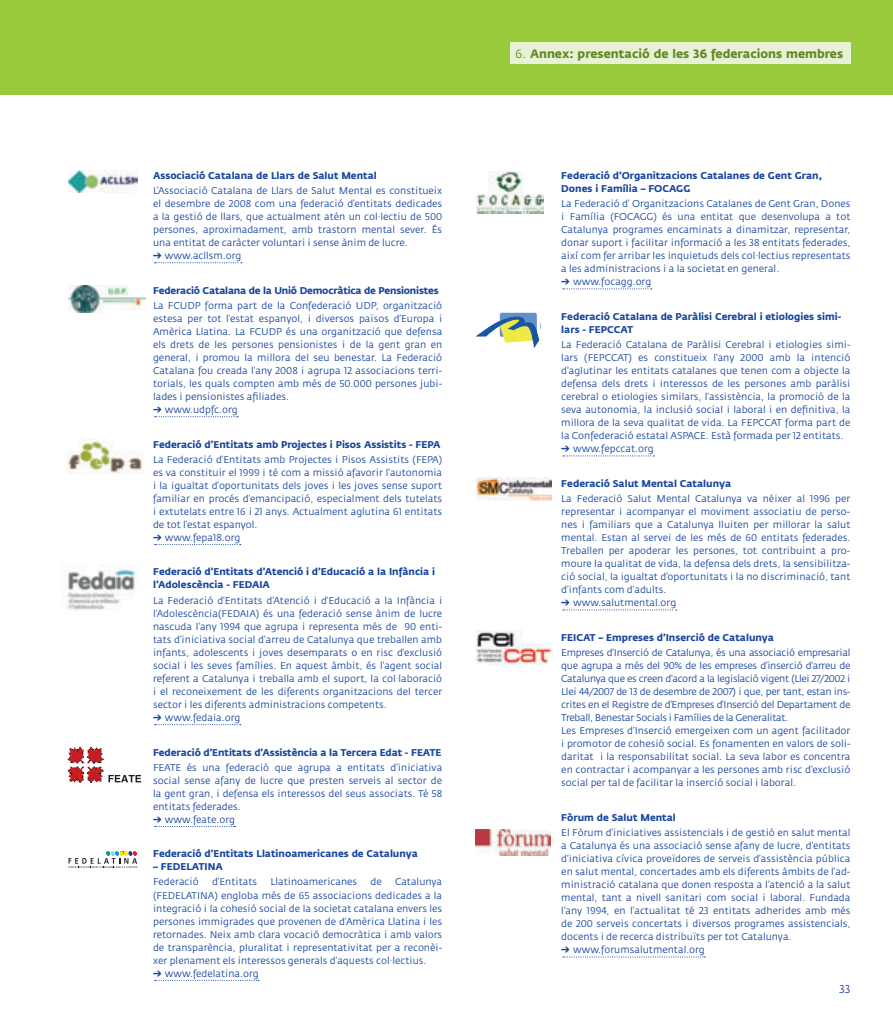
<style>
.page{position:relative;width:893px;height:1021px;background:#fff}
.page>*{position:absolute;margin:0;border:0;box-sizing:border-box;transform-origin:0 0}
.t1{font:700 12px "Fedra Sans";color:#618724}
.t2{font:11.25px "Fedra Sans";color:#18469d}
._7_text_entitats{font:9.75px/13px "Fedra Sans";color:#18469d;text-align:justify}
._7_titol_entitats{font:700 9.75px/13px "Fedra Sans";color:#18469d}
._7_titol_entitats-2{font:700 9.75px "Fedra Sans";letter-spacing:-.02em;color:#18469d}
.s1{font-weight:400}
</style>
<div class="page">
<div style="left:0;top:0;width:893px;height:94px;background:#99ca3b"></div>
<div style="left:510px;top:43px;width:340px;height:21px;background:#e7f1d4"></div>
<svg style="left:155px;top:262px;width:87px;height:1px"></svg>
<svg style="left:155px;top:416px;width:83px;height:1px"></svg>
<svg style="left:155px;top:544px;width:86px;height:1px"></svg>
<svg style="left:155px;top:724px;width:86px;height:1px"></svg>
<svg style="left:155px;top:825px;width:81px;height:2px"></svg>
<svg style="left:155px;top:979px;width:104px;height:1px"></svg>
<svg style="left:563px;top:288px;width:89px;height:1px"></svg>
<svg style="left:563px;top:455px;width:91px;height:1px"></svg>
<svg style="left:563px;top:609px;width:114px;height:1px"></svg>
<svg style="left:563px;top:956px;width:142px;height:1px"></svg>
<img style="left:68px;top:170px;width:70px;height:23px">
<img style="left:69px;top:286px;width:76px;height:27px">
<img style="left:68px;top:439px;width:75px;height:35px">
<img style="left:61px;top:564px;width:75px;height:46px">
<img style="left:67px;top:746px;width:37px;height:36px">
<svg style="left:108px;top:775px;width:33px;height:7px"></svg>
<svg style="left:68px;top:851px;width:69px;height:16px"></svg>
<img style="left:476px;top:171px;width:68px;height:43px">
<svg style="left:477px;top:312px;width:62px;height:35px"></svg>
<img style="left:477px;top:477px;width:74px;height:24px">
<img style="left:476px;top:630px;width:76px;height:34px">
<img style="left:476px;top:829px;width:75px;height:26px">
<p class="_7_titol_entitats" style="left:153px;top:169px;width:225px">Associació Catalana de Llars de Salut Mental</p>
<p class="_7_text_entitats" style="left:153px;top:184px;width:291px">L’Associació Catalana de Llars de Salut Mental es constitueix el desembre de 2008 com una federació d’entitats dedicades a la gestió de llars, que actualment atén un col·lectiu de 500 persones, aproximadament, amb trastorn mental sever. És una entitat de caràcter voluntari i sense ànim de lucre.</p>
<p class="_7_text_entitats" style="left:153px;top:250px;width:90px">➔ www.acllsm.org</p>
<p class="_7_titol_entitats-2" style="left:153px;top:284px;width:287px">Federació Catalana de la Unió Democràtica de Pensionistes</p>
<p class="_7_text_entitats" style="left:153px;top:299px;width:291px">La FCUDP forma part de la Confederació UDP, organització estesa per tot l’estat espanyol, i diversos països d’Europa i Amèrica Llatina. La FCUDP és una organització que defensa els drets de les persones pensionistes i de la gent gran en general, i promou la millora del seu benestar. La Federació Catalana fou creada l’any 2008 i agrupa 12 associacions terri&shy;torials, les quals compten amb més de 50.000 persones jubi&shy;lades i pensionistes afiliades.</p>
<p class="_7_text_entitats" style="left:153px;top:403px;width:86px">➔ www.udpfc.org</p>
<p class="_7_titol_entitats" style="left:153px;top:438px;width:289px">Federació d’Entitats amb Projectes i Pisos Assistits - FEPA</p>
<p class="_7_text_entitats" style="left:153px;top:453px;width:291px">La Federació d’Entitats amb Projectes i Pisos Assistits (FEPA) es va constituir el 1999 i té com a missió afavorir l’autonomia i la igualtat d’oportunitats dels joves i les joves sense suport familiar en procés d’emancipació, especialment dels tutelats i extutelats entre 16 i 21 anys. Actualment aglutina 61 entitats de tot l’estat espanyol.</p>
<p class="_7_text_entitats" style="left:153px;top:531px;width:89px">➔ www.fepa18.org</p>
<p class="_7_titol_entitats" style="left:153px;top:565px;width:284px">Federació d’Entitats d’Atenció i d’Educació a la Infància i l’Adolescència - FEDAIA</p>
<p class="_7_text_entitats" style="left:153px;top:594px;width:291px">La Federació d’Entitats d’Atenció i d’Educació a la Infància i l’Adolescència(FEDAIA) és una federació sense ànim de lucre nascuda l’any 1994 que agrupa i representa més de 90 enti&shy;tats d’iniciativa social d’arreu de Catalunya que treballen amb infants, adolescents i joves desemparats o en risc d’exclusió social i les seves famílies. En aquest àmbit, és l’agent social referent a Catalunya i treballa amb el suport, la col·laboració i el reconeixement de les diferents organitzacions del tercer sector i les diferents administracions competents.</p>
<p class="_7_text_entitats" style="left:153px;top:711px;width:89px">➔ www.fedaia.org</p>
<p class="_7_titol_entitats" style="left:153px;top:745px;width:290px">Federació d’Entitats d’Assistència a la Tercera Edat - FEATE</p>
<p class="_7_text_entitats" style="left:153px;top:761px;width:291px">FEATE és una federació que agrupa a entitats d’iniciativa social sense afany de lucre que presten serveis al sector de la gent gran, i defensa els interessos del seus associats. Té 58 entitats federades.</p>
<p class="_7_text_entitats" style="left:153px;top:813px;width:84px">➔ www.feate.org</p>
<p class="_7_titol_entitats" style="left:153px;top:847px;width:266px">Federació d’Entitats Llatinoamericanes de Catalunya</p>
<p class="_7_titol_entitats" style="left:153px;top:860px;width:71px">– FEDELATINA</p>
<p class="_7_text_entitats" style="left:153px;top:875px;width:47px">Federació</p>
<p class="_7_text_entitats" style="left:212px;top:875px;width:47px">d’Entitats</p>
<p class="_7_text_entitats" style="left:270px;top:875px;width:88px">Llatinoamericanes</p>
<p class="_7_text_entitats" style="left:370px;top:875px;width:13px">de</p>
<p class="_7_text_entitats" style="left:153px;top:875px;width:291px;text-indent:242px">Catalunya (FEDELATINA) engloba més de 65 associacions dedicades a la integració i la cohesió social de la societat catalana envers les persones immigrades que provenen de d’Amèrica Llatina i les retornades. Neix amb clara vocació democràtica i amb valors de transparència, pluralitat i representativitat per a reconèi&shy;xer plenament els interessos generals d’aquests col·lectius.</p>
<p class="_7_text_entitats" style="left:153px;top:967px;width:107px">➔ www.fedelatina.org</p>
<p class="t1" style="left:516px;top:46px;width:329px"><span class="s1">6.</span> Annex: presentació de les 36 federacions membres</p>
<p class="_7_titol_entitats" style="left:561px;top:169px;width:262px">Federació d’Organitzacions Catalanes de Gent Gran,<br>Dones i Família – FOCAGG</p>
<p class="_7_text_entitats" style="left:561px;top:197px;width:291px">La Federació d’ Organitzacions Catalanes de Gent Gran, Dones i Família (FOCAGG) és una entitat que desenvolupa a tot Catalunya programes encaminats a dinamitzar, representar, donar suport i facilitar informació a les 38 entitats federades, així com fer arribar les inquietuds dels col·lectius representats a les administracions i a la societat en general.</p>
<p class="_7_text_entitats" style="left:561px;top:276px;width:91px">➔ www.focagg.org</p>
<p class="_7_titol_entitats" style="left:561px;top:310px;width:282px">Federació Catalana de Paràlisi Cerebral i etiologies simi&shy;lars - FEPCCAT</p>
<p class="_7_text_entitats" style="left:561px;top:338px;width:291px">La Federació Catalana de Paràlisi Cerebral i etiologies simi&shy;lars (FEPCCAT) es constitueix l’any 2000 amb la intenció d’aglutinar les entitats catalanes que tenen com a objecte la defensa dels drets i interessos de les persones amb paràlisi cerebral o etiologies similars, l’assistència, la promoció de la seva autonomia, la inclusió social i laboral i en definitiva, la millora de la seva qualitat de vida. La FEPCCAT forma part de la Confederació estatal ASPACE. Està formada per 12 entitats.</p>
<p class="_7_text_entitats" style="left:561px;top:443px;width:94px">➔ www.fepccat.org</p>
<p class="_7_titol_entitats" style="left:561px;top:477px;width:171px">Federació Salut Mental Catalunya</p>
<p class="_7_text_entitats" style="left:561px;top:492px;width:291px">La Federació Salut Mental Catalunya va néixer al 1996 per representar i acompanyar el moviment associatiu de perso&shy;nes i familiars que a Catalunya lluiten per millorar la salut mental. Estan al servei de les més de 60 entitats federades.<br>Treballen per apoderar les persones, tot contribuint a pro&shy;moure la qualitat de vida, la defensa dels drets, la sensibilitza&shy;ció social, la igualtat d’oportunitats i la no discriminació, tant d’infants com d’adults.</p>
<p class="_7_text_entitats" style="left:561px;top:596px;width:116px">➔ www.salutmental.org</p>
<p class="_7_titol_entitats" style="left:561px;top:631px;width:214px">FEICAT – Empreses d’Inserció de Catalunya</p>
<p class="_7_text_entitats" style="left:561px;top:646px;width:291px">Empreses d’Inserció de Catalunya, és una associació empresarial que agrupa a més del 90% de les empreses d’inserció d’arreu de Catalunya que es creen d’acord a la legislació vigent (Llei 27/2002 i Llei 44/2007 de 13 de desembre de 2007) i que, per tant, estan ins&shy;crites en el Registre de d’Empreses d’Inserció del Departament de Treball, Benestar Socials i Famílies de la Generalitat.</p>
<p class="_7_text_entitats" style="left:561px;top:724px;width:291px">Les Empreses d’Inserció emergeixen com un agent facilitador i promotor de cohesió social. Es fonamenten en valors de soli&shy;daritat i la responsabilitat social. La seva labor es concentra en contractar i acompanyar a les persones amb risc d’exclusió social per tal de facilitar la inserció social i laboral.</p>
<p class="_7_titol_entitats" style="left:561px;top:811px;width:116px">Fòrum de Salut Mental</p>
<p class="_7_text_entitats" style="left:561px;top:826px;width:291px">El Fòrum d’iniciatives assistencials i de gestió en salut mental a Catalunya és una associació sense afany de lucre, d’entitats d’iniciativa cívica proveïdores de serveis d’assistència pública en salut mental, concertades amb els diferents àmbits de l’ad&shy;ministració catalana que donen resposta a l’atenció a la salut mental, tant a nivell sanitari com social i laboral. Fundada l’any 1994, en l’actualitat té 23 entitats adherides amb més de 200 serveis concertats i diversos programes assistencials, docents i de recerca distribuïts per tot Catalunya.</p>
<p class="_7_text_entitats" style="left:561px;top:943px;width:145px">➔ www.forumsalutmental.org</p>
<p class="t2" style="left:839px;top:983px;width:13px">33</p>
</div>
